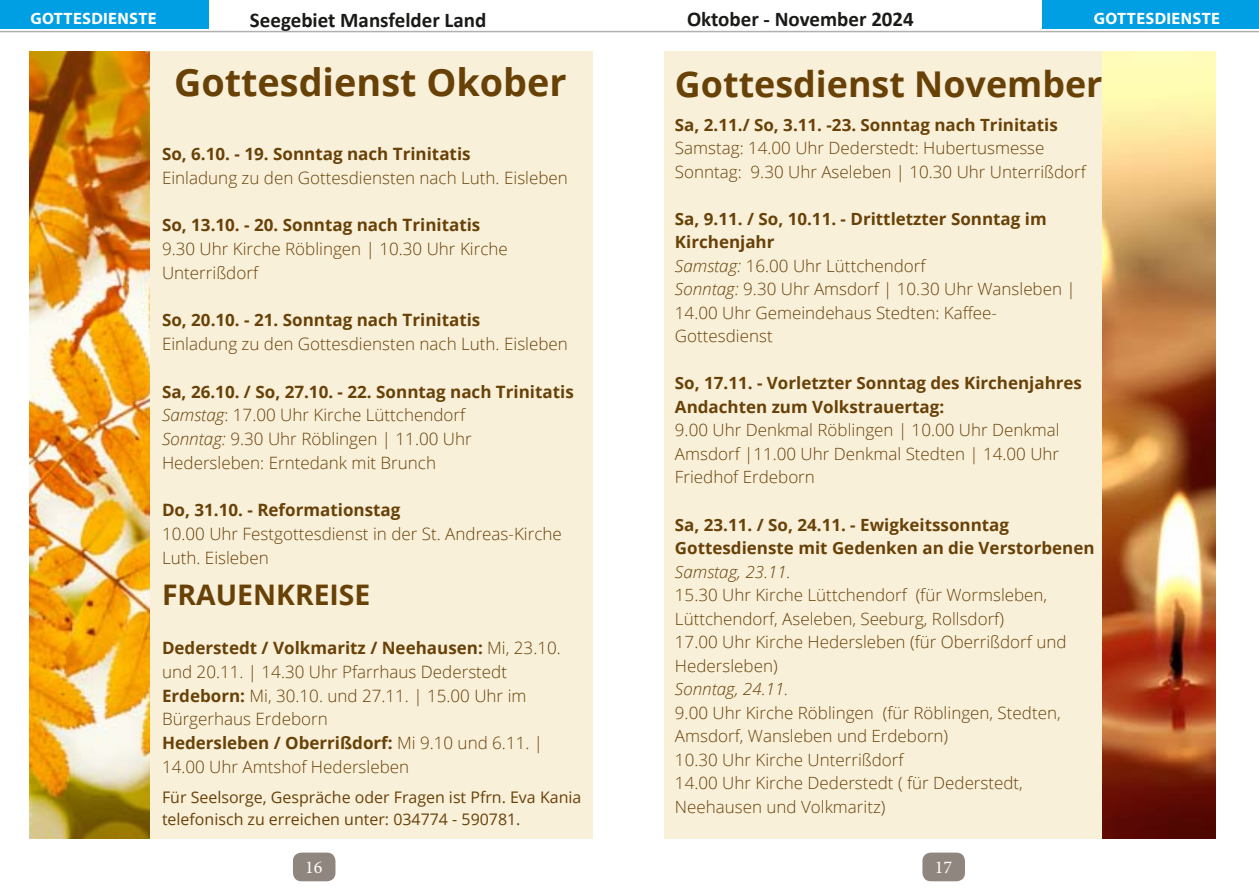
<style>
.page{position:relative;width:1259px;height:893px;background:#fff}
.page>*{position:absolute;margin:0;border:0;box-sizing:border-box;transform-origin:0 0}
.t1{font:700 37.8px "Open Sans";color:#684107}
.t2{font:700 35.55px "Open Sans";color:#684107}
.t3{font:700 28.35px "Open Sans";color:#684107}
.t4{font:700 21px "Calibri";color:#1a1a18}
.t5{font:18px "Minion Pro";color:#fff}
.t6{font:300 16.95px/23.7px "Open Sans";color:#684107}
.t7{font:700 16.95px "Open Sans";color:#684107}
.t8{font:300 16.8px/23.5px "Open Sans";color:#684107}
.t9{font:700 16.8px/23.5px "Open Sans";color:#684107}
.t10{font:italic 300 16.8px "Open Sans";color:#684107}
.t11{font:700 16.5px "Myriad Pro";letter-spacing:.02em;color:#fff}
.t12{font:15.9px/22.4px "Open Sans";color:#684107}
.s1{font-weight:700}
.s2{font-style:italic}
</style>
<div class="page">
<div style="left:293px;top:853px;width:42px;height:28px;background:#8f8680;border-radius:9px"></div>
<div style="left:922px;top:853px;width:43px;height:28px;background:#8f8680;border-radius:9px"></div>
<hr style="left:0;top:31px;width:1259px;height:1px;background:#afb0b0">
<div style="left:1042px;top:0;width:217px;height:28px;background:#009ee3"></div>
<div style="left:0;top:0;width:208px;height:28px;background:#009ee3"></div>
<div style="left:664px;top:51px;width:551px;height:788px;background:#f9f0da"></div>
<img style="left:1102px;top:51px;width:113px;height:788px">
<div style="left:30px;top:51px;width:562px;height:788px;background:#f9f0da"></div>
<img style="left:30px;top:51px;width:119px;height:788px">
<p class="t11" style="left:31px;top:8px;width:23px">GOTTE</p>
<p class="t11" style="left:82px;top:8px;width:76px">SDIENSTe</p>
<p class="t4" style="left:250px;top:5px;width:238px">Seegebiet Mansfelder Land</p>
<p class="t4" style="left:687px;top:5px;width:228px">Oktober - November 2024</p>
<p class="t11" style="left:1094px;top:8px;width:23px">GOTTE</p>
<p class="t11" style="left:1145px;top:8px;width:76px">SDIENSTe</p>
<h1 class="t1" style="left:174px;top:56px;width:394px">Gottesdienst Okober</h1>
<p class="t7" style="left:162px;top:142px;width:310px">So, 6.10. - 19. Sonntag nach Trinitatis</p>
<p class="t6" style="left:162px;top:165px;width:407px">Einladung zu den Gottesdiensten nach Luth. Eisleben</p>
<p class="t7" style="left:162px;top:213px;width:320px">So, 13.10. - 20. Sonntag nach Trinitatis</p>
<p class="t6" style="left:162px;top:237px;width:347px">9.30 Uhr Kirche Röblingen | 10.30 Uhr Kirche<br>Unterrißdorf</p>
<p class="t7" style="left:162px;top:308px;width:320px">So, 20.10. - 21. Sonntag nach Trinitatis</p>
<p class="t6" style="left:162px;top:332px;width:407px">Einladung zu den Gottesdiensten nach Luth. Eisleben</p>
<p class="t6" style="left:162px;top:379px;width:413px"><span class="s1">Sa, 26.10. / So, 27.10. - 22. Sonntag nach Trinitatis </span><span class="s2">Samstag</span>: 17.00 Uhr Kirche Lüttchendorf<br><span class="s2">Sonntag:</span> 9.30 Uhr Röblingen | 11.00 Uhr Hedersleben: Erntedank mit Brunch</p>
<p class="t7" style="left:162px;top:498px;width:240px">Do, 31.10. - Reformationstag</p>
<p class="t6" style="left:162px;top:521px;width:401px">10.00 Uhr Festgottesdienst in der St. Andreas-Kirche<br>Luth. Eisleben</p>
<h3 class="t3" style="left:162px;top:575px;width:210px">FRAUENKREISE</h3>
<p class="t6" style="left:162px;top:636px;width:400px"><span class="s1">Dederstedt / Volkmaritz / Neehausen:</span> Mi, 23.10. und 20.11. | 14.30 Uhr Pfarrhaus Dederstedt <span class="s1">Erdeborn:</span> Mi, 30.10. und 27.11. | 15.00 Uhr im Bürgerhaus Erdeborn<br><span class="s1">Hedersleben / Oberrißdorf:</span> Mi 9.10 und 6.11. | 14.00 Uhr Amtshof Hedersleben</p>
<p class="t12" style="left:162px;top:785px;width:421px">Für Seelsorge, Gespräche oder Fragen ist Pfrn. Eva Kania telefonisch zu erreichen unter: 034774 - 590781.</p>
<h2 class="t2" style="left:675px;top:59px;width:429px">Gottesdienst November</h2>
<p class="t9" style="left:675px;top:112px;width:384px">Sa, 2.11./ So, 3.11. -23. Sonntag nach Trinitatis</p>
<p class="t8" style="left:675px;top:136px;width:412px">Samstag: 14.00 Uhr Dederstedt: Hubertusmesse<br>Sonntag: 9.30 Uhr Aseleben | 10.30 Uhr Unterrißdorf</p>
<p class="t8" style="left:675px;top:206px;width:402px"><span class="s1">Sa, 9.11. / So, 10.11. - Drittletzter Sonntag im<br>Kirchenjahr<br></span><span class="s2">Samstag:</span> 16.00 Uhr Lüttchendorf<br><span class="s2">Sonntag:</span> 9.30 Uhr Amsdorf | 10.30 Uhr Wansleben |<br>14.00 Uhr Gemeindehaus Stedten: Kaffee-<br>Gottesdienst</p>
<p class="t9" style="left:675px;top:371px;width:408px">So, 17.11. - Vorletzter Sonntag des Kirchenjahres<br>Andachten zum Volkstrauertag:</p>
<p class="t8" style="left:675px;top:418px;width:386px;text-align:justify">9.00 Uhr Denkmal Röblingen | 10.00 Uhr Denkmal Amsdorf |11.00 Uhr Denkmal Stedten | 14.00 Uhr Friedhof Erdeborn</p>
<p class="t9" style="left:675px;top:512px;width:421px">Sa, 23.11. / So, 24.11. - Ewigkeitssonntag<br>Gottesdienste mit Gedenken an die Verstorbenen</p>
<p class="t10" style="left:675px;top:560px;width:117px">Samstag, 23.11.</p>
<p class="t8" style="left:675px;top:583px;width:393px">15.30 Uhr Kirche Lüttchendorf (für Wormsleben, Lüttchendorf, Aseleben, Seeburg, Rollsdorf)<br>17.00 Uhr Kirche Hedersleben (für Oberrißdorf und Hedersleben)</p>
<p class="t10" style="left:675px;top:677px;width:115px">Sonntag, 24.11.</p>
<p class="t8" style="left:675px;top:700px;width:387px">9.00 Uhr Kirche Röblingen (für Röblingen, Stedten, Amsdorf, Wansleben und Erdeborn)<br>10.30 Uhr Kirche Unterrißdorf<br>14.00 Uhr Kirche Dederstedt ( für Dederstedt, Neehausen und Volkmaritz)</p>
<p class="t5" style="left:305px;top:856px;width:19px">16</p>
<p class="t5" style="left:935px;top:856px;width:19px">17</p>
</div>
